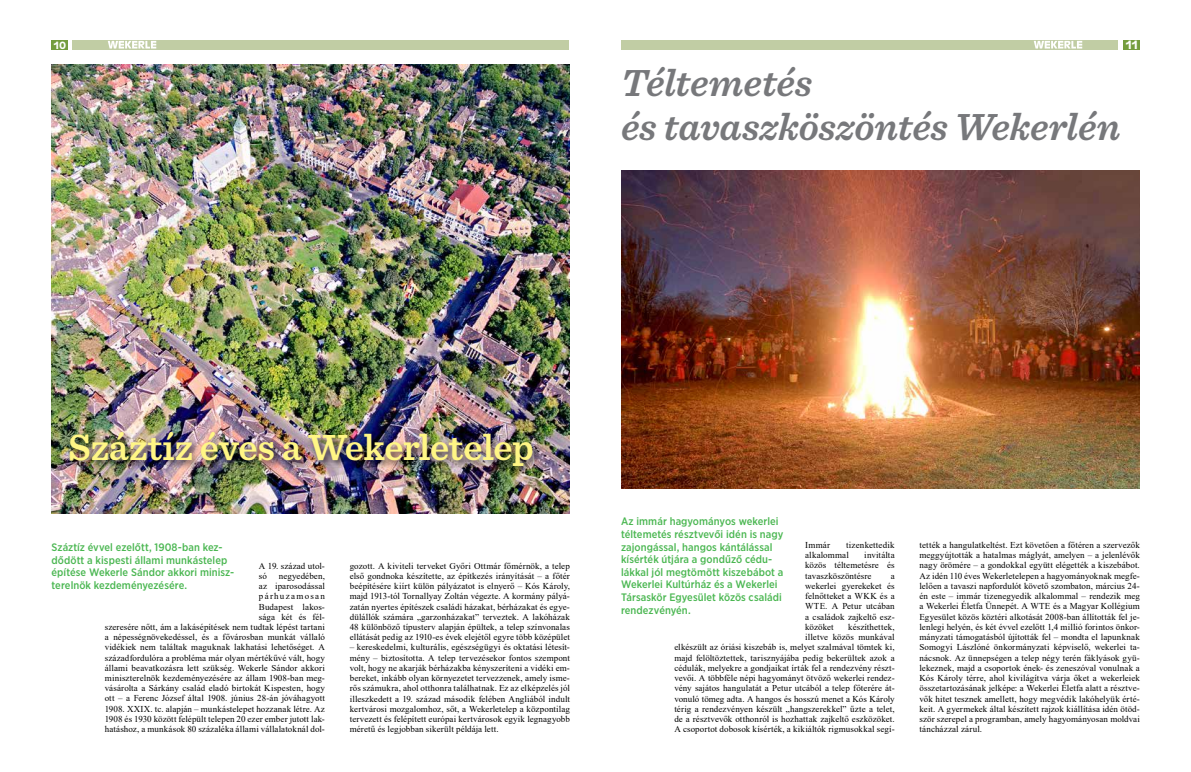
<style>
.page{position:relative;width:1191px;height:772px;background:#fff}
.page>*{position:absolute;margin:0;border:0;box-sizing:border-box;transform-origin:0 0}
.t1{font:italic 600 39.4px/44px "Sentinel";letter-spacing:-.01em;color:#77787b}
.t2{font:600 38px "Sentinel";letter-spacing:-.01em;color:#fff685}
.t3{font:800 12px "Andes";color:#fff}
.t4{font:500 10.8px/12.6px "Gotham Narrow";letter-spacing:.005em;color:#4bb752}
.t5{font:800 10.5px "Andes";color:#fff}
.t6{font:9px/10.2px "Times New Roman";letter-spacing:.01em;color:#000;text-align:justify}
</style>
<div class="page">
<div style="left:52px;top:40px;width:16px;height:10px;background:#749d3e"></div>
<img style="left:51px;top:64px;width:518px;height:449px">
<div style="left:66px;top:428px;width:476px;height:48px;background:#000;opacity:.71"></div>
<div style="left:1123px;top:40px;width:16px;height:10px;background:#749d3e"></div>
<img style="left:621px;top:170px;width:519px;height:318px">
<div style="left:72px;top:40px;width:497px;height:10px;background:#c1cda4"></div>
<div style="left:621px;top:40px;width:496px;height:10px;background:#c1cda4"></div>
<svg style="left:108px;top:41px;width:48px;height:7px"></svg>
<svg style="left:1034px;top:41px;width:48px;height:7px"></svg>
<p class="t5" style="left:54px;top:38px;width:14px">10</p>
<h3 class="t3" style="left:1125px;top:37px;width:14px">11</h3>
<h1 class="t1" style="left:621px;top:59px;width:501px">Téltemetés<br>és tavaszköszöntés Wekerlén</h1>
<h2 class="t2" style="left:68px;top:418px;width:467px">Száztíz éves a Wekerletelep</h2>
<p class="t4" style="left:52px;top:540px;width:184px">Száztíz évvel ezelőtt, 1908-ban kez&shy;dődött a kispesti állami munkástelep építése Wekerle Sándor akkori minisz&shy;terelnök kezdeményezésére.</p>
<p class="t6" style="left:105px;top:570px;width:222px;text-align:right">negyedében,<br>az iparosodással<br>párhuzamosan<br>Budapest lakos-<br>sága két és fél-<br>szeresére nőtt, ám a lakásépítések nem tudtak lépést tartani a népességnövekedéssel, és a fővárosban munkát vállaló vidékiek nem találtak maguknak lakhatási lehetőséget. A századfordulóra a probléma már olyan mértékűvé vált, hogy állami beavatkozásra lett szükség. Wekerle Sándor akkori miniszterelnök kezdeményezésére az állam 1908-ban meg&shy;vásárolta a Sárkány család eladó birtokát Kispesten, hogy ott – a Ferenc József által 1908. június 28-án jóváhagyott 1908. XXIX. tc. alapján – munkástelepet hozzanak létre. Az 1908 és 1930 között felépült telepen 20 ezer ember jutott lak&shy;hatáshoz, a munkások 80 százaléka állami vállalatoknál dol-</p>
<p class="t6" style="left:350px;top:560px;width:222px">gozott. A kiviteli terveket Győri Ottmár főmérnök, a telep első gondnoka készítette, az építkezés irányítását – a főtér beépítésére kiírt külön pályázatot is elnyerő – Kós Károly, majd 1913-tól Tornallyay Zoltán végezte. A kormány pályá&shy;zatán nyertes építészek családi házakat, bérházakat és egye&shy;dülállók számára „garzonházakat” terveztek. A lakóházak 48 különböző típusterv alapján épültek, a telep színvonalas ellátását pedig az 1910-es évek elejétől egyre több középület</p>
<p class="t6" style="left:259px;top:560px;width:67px">A 19. század utol&shy;só</p>
<p class="t6" style="left:350px;top:641px;width:222px">– kereskedelmi, kulturális, egészségügyi és oktatási létesít&shy;mény – biztosította. A telep tervezésekor fontos szempont volt, hogy ne akarják bérházakba kényszeríteni a vidéki em&shy;bereket, inkább olyan környezetet tervezzenek, amely isme&shy;rős számukra, ahol otthonra találhatnak. Ez az elképzelés jól illeszkedett a 19. század második felében Angliából indult kertvárosi mozgalomhoz, sőt, a Wekerletelep a központilag tervezett és felépített európai kertvárosok egyik legnagyobb méretű és legjobban sikerült példája lett.</p>
<p class="t4" style="left:621px;top:514px;width:164px">Az immár hagyományos wekerlei téltemetés résztvevői idén is nagy zajongással, hangos kántálással kísérték útjára a gondűző cédu&shy;lákkal jól megtömött kiszebábot a<br>Wekerlei Kultúrház és a Wekerlei<br>Társaskör Egyesület közös családi rendezvényén.</p>
<p class="t6" style="left:805px;top:539px;width:91px;text-indent:41px">tizenkettedik alkalommal</p>
<p class="t6" style="left:805px;top:539px;width:26px">Immár</p>
<p class="t6" style="left:805px;top:549px;width:91px;text-indent:59px">invitálta közös téltemetésre és tavaszköszöntésre</p>
<p class="t6" style="left:805px;top:569px;width:91px;text-indent:85px">a wekerlei gyerekeket és felnőtteket a WKK és a WTE. A Petur utcában a családok zajkeltő esz&shy;közöket</p>
<p class="t6" style="left:674px;top:621px;width:222px;text-align:right">készíthettek,<br>illetve közös munkával<br>elkészült az óriási kiszebáb is, melyet szalmával tömtek ki, majd felöltöztettek, tarisznyájába pedig bekerültek azok a cédulák, melyekre a gondjaikat írták fel a rendezvény részt&shy;vevői. A többféle népi hagyományt ötvöző wekerlei rendez&shy;vény sajátos hangulatát a Petur utcából a telep főterére át&shy;vonuló tömeg adta. A hangos és hosszú menet a Kós Károly térig a rendezvényen készült „hangszerekkel” űzte a telet, de a résztvevők otthonról is hozhattak zajkeltő eszközöket.<br>A csoportot dobosok kísérték, a kikiáltók rigmusokkal segí-</p>
<p class="t6" style="left:919px;top:539px;width:222px">tették a hangulatkeltést. Ezt követően a főtéren a szervezők meggyújtották a hatalmas máglyát, amelyen – a jelenlévők nagy örömére – a gondokkal együtt elégették a kiszebábot.<br>Az idén 110 éves Wekerletelepen a hagyományoknak megfe&shy;lelően a tavaszi napfordulót követő szombaton, március 24- én este – immár tizenegyedik alkalommal – rendezik meg a Wekerlei Életfa Ünnepét. A WTE és a Magyar Kollégium Egyesület közös köztéri alkotását 2008-ban állították fel je&shy;lenlegi helyén, és két évvel ezelőtt 1,4 millió forintos önkor&shy;mányzati támogatásból újították fel – mondta el lapunknak Somogyi Lászlóné önkormányzati képviselő, wekerlei ta&shy;nácsnok. Az ünnepségen a telep négy terén fáklyások gyü&shy;lekeznek, majd a csoportok ének- és zeneszóval vonulnak a Kós Károly térre, ahol kivilágítva várja őket a wekerleiek összetartozásának jelképe: a Wekerlei Életfa alatt a résztve&shy;vők hitet tesznek amellett, hogy megvédik lakóhelyük érté&shy;keit. A gyermekek által készített rajzok kiállítása idén ötöd&shy;ször szerepel a programban, amely hagyományosan moldvai táncházzal zárul.</p>
</div>
